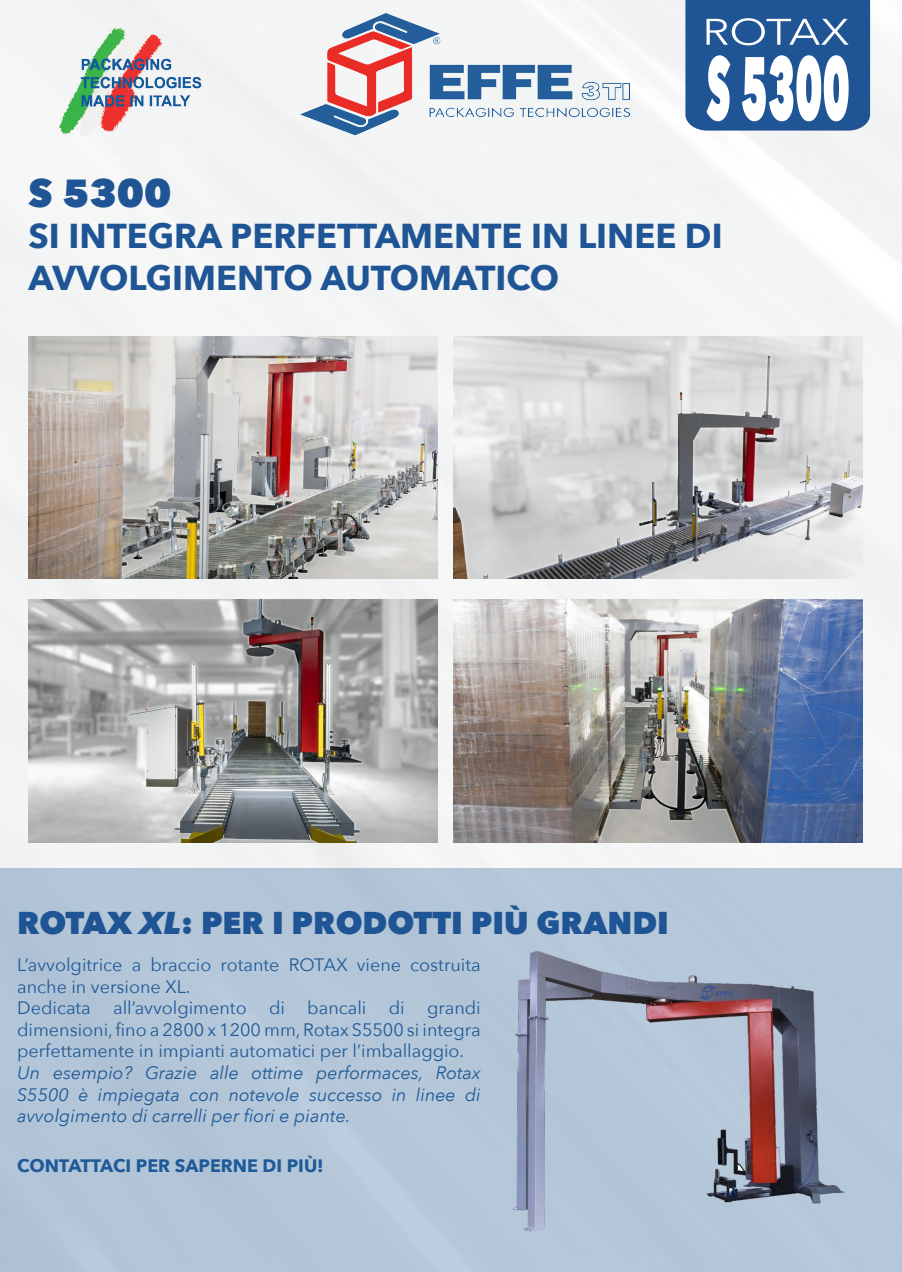
<style>
.page{position:relative;width:902px;height:1272px;background:#fff}
.page>*{position:absolute;margin:0;border:0;box-sizing:border-box;transform-origin:0 0}
.Titolo_su_blu{font:800 39px "Avenir Next";color:#1f5595}
.Titolo_su_blu-2{font:700 34.5px/41.4px "Avenir Next";color:#1f5595}
.Titolo_su_blu-3{font:800 31.5px "Avenir Next";color:#1f5595}
.Body{font:18px/21.6px "Avenir Next";color:#1f5a98}
.Body-2{font:italic 18px/21.6px "Avenir Next";color:#1f5a98;text-align:justify}
.Body-3{font:700 18px "Avenir Next";color:#1f5a98}
.s1{font-style:italic}
</style>
<div class="page">
<div style="left:0;top:0;width:901px;height:867px;background:#f3f5f5"></div>
<img style="left:52px;top:20px;width:149px;height:123px">
<img style="left:300px;top:14px;width:329px;height:120px">
<svg style="left:685px;top:0;width:185px;height:131px"></svg>
<div style="left:0;top:867px;width:901px;height:404px;background:#b4c6d9"></div>
<img style="left:28px;top:336px;width:409px;height:242px">
<img style="left:28px;top:600px;width:409px;height:242px">
<img style="left:453px;top:336px;width:409px;height:242px">
<img style="left:453px;top:600px;width:409px;height:242px">
<img style="left:513px;top:950px;width:332px;height:282px">
<p class="Titolo_su_blu" style="left:28px;top:169px;width:145px">S 5300</p>
<p class="Titolo_su_blu-2" style="left:28px;top:215px;width:695px">SI INTEGRA PERFETTAMENTE IN LINEE DI<br>AVVOLGIMENTO AUTOMATICO</p>
<p class="Titolo_su_blu-3" style="left:17px;top:903px;width:653px">ROTAX <span class="s1">XL</span>: PER I PRODOTTI PIÙ GRANDI</p>
<p class="Body" style="left:17px;top:953px;width:465px">L’avvolgitrice a braccio rotante ROTAX viene costruita anche in versione XL.</p>
<p class="Body" style="left:17px;top:996px;width:465px;text-align:justify">Dedicata all’avvolgimento di bancali di grandi dimensioni, fino a 2800 x 1200 mm, Rotax S5500 si integra perfettamente in impianti automatici per l’imballaggio.</p>
<p class="Body-2" style="left:17px;top:1061px;width:465px">Un esempio? Grazie alle ottime performaces, Rotax S5500 è impiegata con notevole successo in linee di avvolgimento di carrelli per fiori e piante.</p>
<p class="Body-3" style="left:17px;top:1150px;width:308px">CONTATTACI PER SAPERNE DI PIÙ!</p>
</div>
